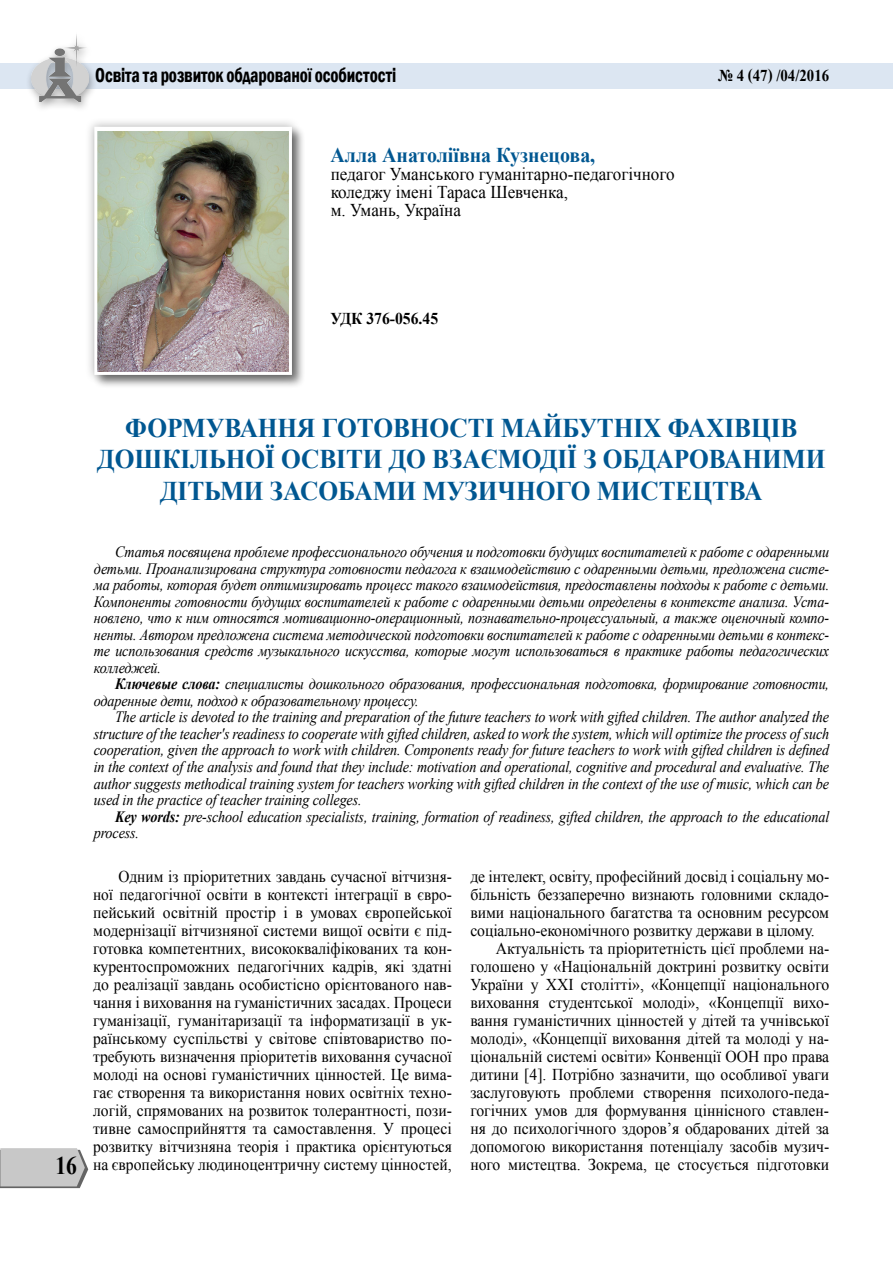
<style>
.page{position:relative;width:893px;height:1263px;background:#fff}
.page>*{position:absolute;margin:0;border:0;box-sizing:border-box;transform-origin:0 0}
.t1{font:700 27px/31.5px "Times New Roman";letter-spacing:-.005em;color:#005791;text-align:center;scale:.94 1}
.t2{font:700 25.5px "Times New Roman";color:#000;scale:.85 1}
.t3{font:700 21px "Times New Roman";color:#005791;scale:.95 1}
.t4{font:600 condensed 20.7px "Franklin Gothic";letter-spacing:-.01em;color:#000;scale:.86 1}
.t5{font:18px/18px "Times New Roman";color:#000;scale:.95 1}
.t6{font:16.5px/18px "Times New Roman";color:#000;text-align:justify;scale:.93 1}
.t7{font:16.5px "Times New Roman";color:#000;scale:.95 1}
.t8{font:700 16.5px "Times New Roman";color:#000;scale:.9 1}
.t9{font:700 16.5px "Times New Roman";color:#000;scale:.95 1}
.t10{font:italic 15.75px/16.5px "Times New Roman";letter-spacing:-.01em;color:#000;text-align:justify;scale:.9 1}
.s1{font-weight:700}
</style>
<div class="page">
<div style="left:1px;top:63px;width:892px;height:26px;background:#dce6f2"></div>
<svg style="left:0;top:1148px;width:88px;height:40px;background:#c3c3c3"></svg>
<div style="left:25px;top:31px;width:73px;height:82px;background:#000;opacity:.37"></div>
<img style="left:31px;top:32px;width:57px;height:69px">
<div style="left:92px;top:125px;width:214px;height:264px;background:#000;opacity:.5"></div>
<div style="left:85px;top:117px;width:217px;height:267px;background:#000;opacity:.3"></div>
<img style="left:98px;top:131px;width:190px;height:240px">
<div style="left:94px;top:127px;width:198px;height:248px;border:3px solid #fff"></div>
<h3 class="t4" style="left:95px;top:61px;width:351px">Освіта та розвиток обдарованої особистості</h3>
<p class="t8" style="left:718px;top:64px;width:125px">№ 4 (47) /04/2016</p>
<h3 class="t3" style="left:330px;top:140px;width:280px">Алла Анатоліївна Кузнецова,</h3>
<p class="t5" style="left:331px;top:165px;width:364px">педагог Уманського гуманітарно-педагогічного коледжу імені Тараса Шевченка,<br>м. Умань, Україна</p>
<p class="t9" style="left:330px;top:307px;width:115px">УДК 376-056.45</p>
<h1 class="t1" style="left:97px;top:411px;width:776px">ФОРМУВАННЯ ГОТОВНОСТІ МАЙБУТНІХ ФАХІВЦІВ<br>ДОШКІЛЬНОЇ ОСВІТИ ДО ВЗАЄМОДІЇ З ОБДАРОВАНИМИ<br>ДІТЬМИ ЗАСОБАМИ МУЗИЧНОГО МИСТЕЦТВА</h1>
<h2 class="t2" style="left:55px;top:1148px;width:27px">16</h2>
<p class="t10" style="left:94px;top:543px;width:819px;text-indent:21px">Статья посвящена проблеме профессионального обучения и подготовки будущих воспитателей к работе с одаренными детьми. Проанализирована структура готовности педагога к взаимодействию с одаренными детьми, предложена систе&shy;ма работы, которая будет оптимизировать процесс такого взаимодействия, предоставлены подходы к работе с детьми.<br>Компоненты готовности будущих воспитателей к работе с одаренными детьми определены в контексте анализа. Уста&shy;новлено, что к ним относятся мотивационно-операционный, познавательно-процессуальный, а также оценочный компо&shy;ненты. Автором предложена система методической подготовки воспитателей к работе с одаренными детьми в контекс&shy;те использования средств музыкального искусства, которые могут использоваться в практике работы педагогических колледжей.</p>
<p class="t10" style="left:94px;top:675px;width:818px;text-indent:21px"><span class="s1">Ключевые слова:</span> специалисты дошкольного образования, профессиональная подготовка, формирование готовности, одаренные дети, подход к образовательному процессу.</p>
<p class="t10" style="left:94px;top:708px;width:819px;text-indent:21px">The article is devoted to the training and preparation of the future teachers to work with gifted children. The author analyzed the structure of the teacher's readiness to cooperate with gifted children, asked to work the system, which will optimize the process of such cooperation, given the approach to work with children. Components ready for future teachers to work with gifted children is defined in the context of the analysis and found that they include: motivation and operational, cognitive and procedural and evaluative. The author suggests methodical training system for teachers working with gifted children in the context of the use of music, which can be used in the practice of teacher training colleges.</p>
<p class="t10" style="left:94px;top:808px;width:819px;text-indent:21px"><span class="s1">Key words:</span> pre-school education specialists, training, formation of readiness, gifted children, the approach to the educational process.</p>
<p class="t6" style="left:93px;top:867px;width:387px;text-indent:26px">Одним із пріоритетних завдань сучасної вітчизня&shy;ної педагогічної освіти в контексті інтеграції в євро&shy;пейський освітній простір і в умовах європейської модернізації вітчизняної системи вищої освіти є під&shy;готовка компетентних, висококваліфікованих та кон&shy;курентоспроможних педагогічних кадрів, які здатні до реалізації завдань особистісно орієнтованого нав&shy;чання і виховання на гуманістичних засадах. Процеси гуманізації, гуманітаризації та інформатизації в ук&shy;раїнському суспільстві у світове співтовариство по&shy;требують визначення пріоритетів виховання сучасної молоді на основі гуманістичних цінностей. Це вима&shy;гає створення та використання нових освітніх техно&shy;логій, спрямованих на розвиток толерантності, пози&shy;тивне самосприйняття та самоставлення. У процесі розвитку вітчизняна теорія і практика орієнтуються на європейську людиноцентричну систему цінностей,</p>
<p class="t7" style="left:470px;top:865px;width:379px">де інтелект, освіту, професійний досвід і соціальну мо-</p>
<p class="t7" style="left:470px;top:883px;width:379px">більність беззаперечно визнають головними складо-</p>
<p class="t7" style="left:470px;top:901px;width:379px">вими національного багатства та основним ресурсом</p>
<p class="t7" style="left:470px;top:919px;width:364px">соціально-економічного розвитку держави в цілому.</p>
<p class="t7" style="left:496px;top:937px;width:352px">Актуальність та пріоритетність цієї проблеми на-</p>
<p class="t7" style="left:470px;top:955px;width:379px">голошено у «Національній доктрині розвитку освіти</p>
<p class="t7" style="left:470px;top:973px;width:379px">України у ХХІ столітті», «Концепції національного</p>
<p class="t7" style="left:470px;top:991px;width:379px">виховання студентської молоді», «Концепції вихо-</p>
<p class="t7" style="left:470px;top:1009px;width:379px">вання гуманістичних цінностей у дітей та учнівської</p>
<p class="t7" style="left:470px;top:1027px;width:379px">молоді», «Концепції виховання дітей та молоді у на-</p>
<p class="t7" style="left:470px;top:1045px;width:379px">ціональній системі освіти» Конвенції ООН про права</p>
<p class="t7" style="left:470px;top:1063px;width:379px">дитини [4]. Потрібно зазначити, що особливої уваги</p>
<p class="t7" style="left:470px;top:1081px;width:379px">заслуговують проблеми створення психолого-педа-</p>
<p class="t7" style="left:470px;top:1099px;width:379px">гогічних умов для формування ціннісного ставлен-</p>
<p class="t7" style="left:470px;top:1117px;width:379px">ня до психологічного здоров’я обдарованих дітей за</p>
<p class="t7" style="left:470px;top:1135px;width:379px">допомогою використання потенціалу засобів музич-</p>
<p class="t7" style="left:470px;top:1153px;width:379px">ного мистецтва. Зокрема, це стосується підготовки</p>
</div>
